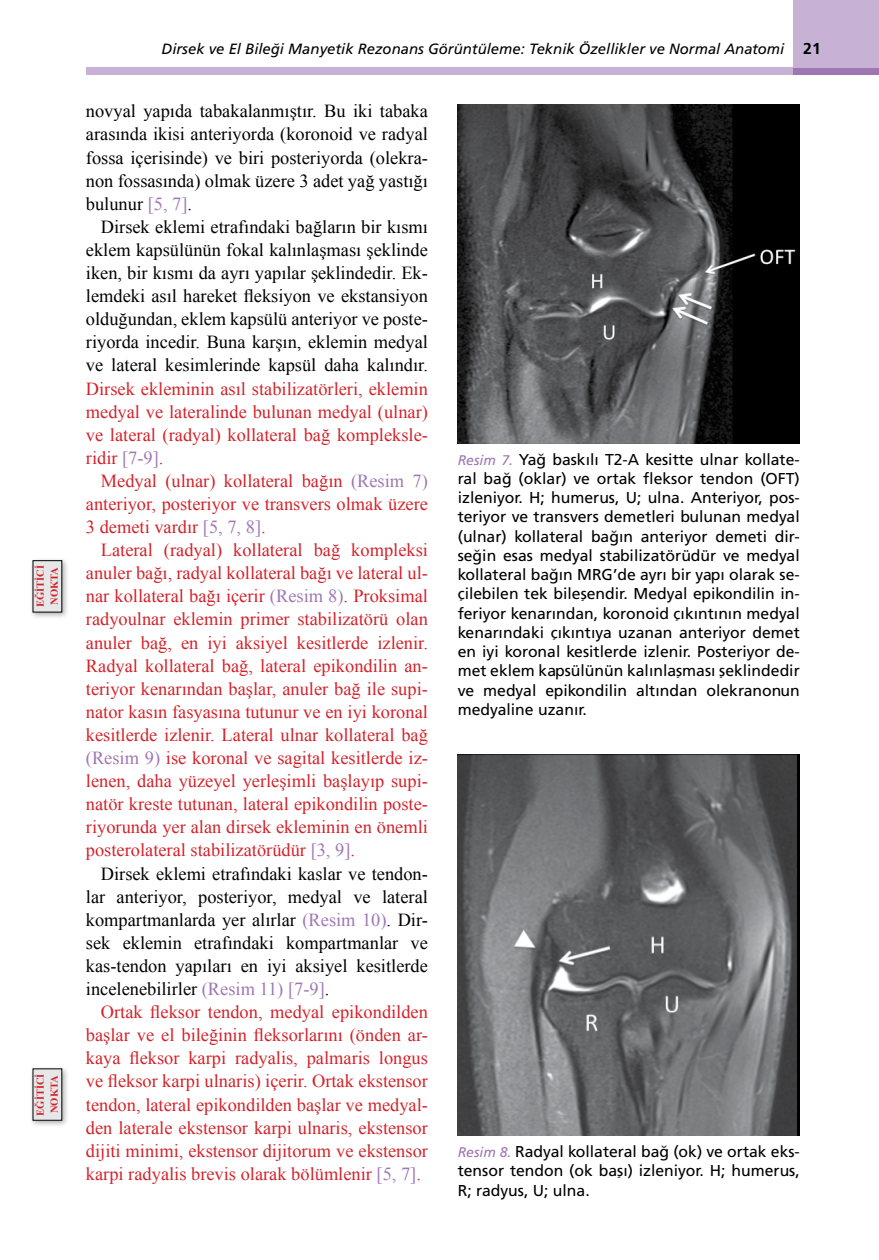
<style>
.page{position:relative;width:879px;height:1260px;background:#fff}
.page>*{position:absolute;margin:0;border:0;box-sizing:border-box;transform-origin:0 0}
.t1{font:18.38px/23.1px "Times New Roman";color:#d2232a;text-align:justify}
.t2{font:18.38px/23.1px "Times New Roman";color:#000;text-align:justify}
.t3{font:15.75px/19.2px "Frutiger Normal Tr";color:#000;text-align:justify}
.t4{font:14.88px "Frutiger Italic Tr";color:#000}
.t5{font:700 10.5px/14px "Times New Roman";color:#d2232a}
.s1{font-family:"Frutiger Bold Tr";font-size:15.75px}
.s2{color:#9e76b4}
.s3{font-family:"Frutiger Italic Tr";font-size:14px;color:#9e76b4}
</style>
<div class="page">
<img style="left:457px;top:105px;width:342px;height:339px">
<img style="left:457px;top:754px;width:342px;height:382px">
<div style="left:29px;top:557px;width:40px;height:62px;background:#000;opacity:.33"></div>
<div style="left:33px;top:561px;width:29px;height:51px;background:#e6e7e8"></div>
<div style="left:29px;top:1065px;width:40px;height:62px;background:#000;opacity:.33"></div>
<div style="left:33px;top:1069px;width:29px;height:51px;background:#e6e7e8"></div>
<div style="left:792px;top:68px;width:86px;height:7px;background:#9e76b4"></div>
<div style="left:86px;top:68px;width:706px;height:7px;background:#c7b2d6"></div>
<div style="left:792px;top:0;width:86px;height:68px;background:#c7b2d6"></div>
<p class="t5" style="left:33px;top:607px;width:44px;rotate:-90deg">EĞİTİCİ<br>NOKTA</p>
<p class="t5" style="left:33px;top:1116px;width:44px;rotate:-90deg">EĞİTİCİ<br>NOKTA</p>
<p class="t4" style="left:161px;top:40px;width:660px">Dirsek ve El Bileği Manyetik Rezonans Görüntüleme: Teknik Özellikler ve Normal Anatomi <span class="s1">21</span></p>
<p class="t2" style="left:86px;top:99px;width:343px">novyal yapıda tabakalanmıştır. Bu iki tabaka arasında ikisi anteriyorda (koronoid ve radyal fossa içerisinde) ve biri posteriyorda (olekra&shy;non fossasında) olmak üzere 3 adet yağ yastığı bulunur <span class="s2">[5, 7]</span>.</p>
<p class="t2" style="left:86px;top:215px;width:343px;text-indent:15px">Dirsek eklemi etrafındaki bağların bir kısmı eklem kapsülünün fokal kalınlaşması şeklinde iken, bir kısmı da ayrı yapılar şeklindedir. Ek&shy;lemdeki asıl hareket fleksiyon ve ekstansiyon olduğundan, eklem kapsülü anteriyor ve poste&shy;riyorda incedir. Buna karşın, eklemin medyal ve lateral kesimlerinde kapsül daha kalındır.</p>
<p class="t1" style="left:86px;top:377px;width:343px">Dirsek ekleminin asıl stabilizatörleri, eklemin medyal ve lateralinde bulunan medyal (ulnar) ve lateral (radyal) kollateral bağ kompleksle&shy;ridir <span class="s2">[7-9]</span>.</p>
<p class="t1" style="left:86px;top:469px;width:343px;text-indent:15px">Medyal (ulnar) kollateral bağın <span class="s2">(Resim 7) </span>anteriyor, posteriyor ve transvers olmak üzere 3 demeti vardır <span class="s2">[5, 7, 8]</span>.</p>
<p class="t1" style="left:86px;top:538px;width:343px;text-indent:15px">Lateral (radyal) kollateral bağ kompleksi anuler bağı, radyal kollateral bağı ve lateral ul&shy;nar kollateral bağı içerir <span class="s2">(Resim 8)</span>. Proksimal radyoulnar eklemin primer stabilizatörü olan anuler bağ, en iyi aksiyel kesitlerde izlenir.<br>Radyal kollateral bağ, lateral epikondilin an&shy;teriyor kenarından başlar, anuler bağ ile supi&shy;nator kasın fasyasına tutunur ve en iyi koronal kesitlerde izlenir. Lateral ulnar kollateral bağ <span class="s2">(Resim 9)</span> ise koronal ve sagital kesitlerde iz&shy;lenen, daha yüzeyel yerleşimli başlayıp supi&shy;natör kreste tutunan, lateral epikondilin poste&shy;riyorunda yer alan dirsek ekleminin en önemli posterolateral stabilizatörüdür <span class="s2">[3, 9]</span>.</p>
<p class="t2" style="left:86px;top:862px;width:343px;text-indent:15px">Dirsek eklemi etrafındaki kaslar ve tendon&shy;lar anteriyor, posteriyor, medyal ve lateral kompartmanlarda yer alırlar <span class="s2">(Resim 10)</span>. Dir&shy;sek eklemin etrafındaki kompartmanlar ve kas-tendon yapıları en iyi aksiyel kesitlerde incelenebilirler <span class="s2">(Resim 11) [7-9]</span>.</p>
<p class="t1" style="left:86px;top:1000px;width:343px;text-indent:15px">Ortak fleksor tendon, medyal epikondilden başlar ve el bileğinin fleksorlarını (önden ar&shy;kaya fleksor karpi radyalis, palmaris longus ve fleksor karpi ulnaris) içerir. Ortak ekstensor tendon, lateral epikondilden başlar ve medyal&shy;den laterale ekstensor karpi ulnaris, ekstensor dijiti minimi, ekstensor dijitorum ve ekstensor karpi radyalis brevis olarak bölümlenir <span class="s2">[5, 7]</span>.</p>
<p class="t3" style="left:457px;top:449px;width:343px"><span class="s3">Resim 7.</span> Yağ baskılı T2-A kesitte ulnar kollate&shy;ral bağ (oklar) ve ortak fleksor tendon (OFT) izleniyor. H; humerus, U; ulna. Anteriyor, pos&shy;teriyor ve transvers demetleri bulunan medyal (ulnar) kollateral bağın anteriyor demeti dir&shy;seğin esas medyal stabilizatörüdür ve medyal kollateral bağın MRG’de ayrı bir yapı olarak se&shy;çilebilen tek bileşendir. Medyal epikondilin in&shy;feriyor kenarından, koronoid çıkıntının medyal kenarındaki çıkıntıya uzanan anteriyor demet en iyi koronal kesitlerde izlenir. Posteriyor de&shy;met eklem kapsülünün kalınlaşması şeklindedir ve medyal epikondilin altından olekranonun medyaline uzanır.</p>
<p class="t3" style="left:457px;top:1142px;width:343px"><span class="s3">Resim 8.</span> Radyal kollateral bağ (ok) ve ortak eks&shy;tensor tendon (ok başı) izleniyor. H; humerus, R; radyus, U; ulna.</p>
</div>
